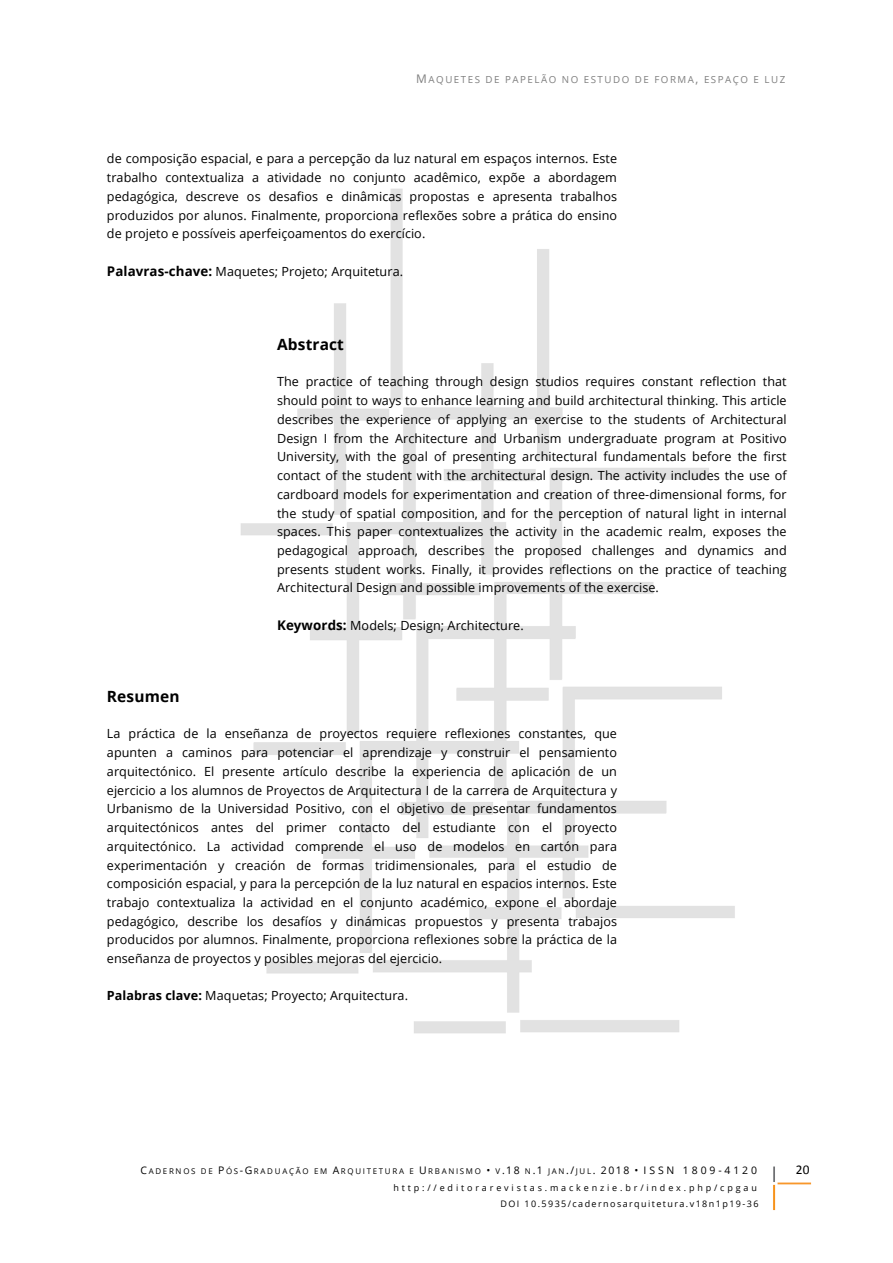
<style>
.page{position:relative;width:893px;height:1263px;background:#fff}
.page>*{position:absolute;margin:0;border:0;box-sizing:border-box;transform-origin:0 0}
.t1{font:700 15.45px "Open Sans";letter-spacing:.01em;color:#000}
.t2{font:13.35px "Calibri";color:#000}
.t3{font:12.6px/18.8px "Open Sans";letter-spacing:.005em;color:#000;text-align:justify}
.t4{font:9.75px "Open Sans";letter-spacing:.155em;color:#7f7f7f}
.t5{font:9px/16.5px "Open Sans";letter-spacing:.315em;color:#000;text-align:right}
.t6{font:7.95px "Open Sans";letter-spacing:.215em;color:#000}
.s1{font-size:11.85px}
.s2{font-weight:700;font-size:13.35px}
.s3{font-weight:700}
.s4{font-size:10.5px}
</style>
<div class="page">
<img style="left:773px;top:1166px;width:39px;height:44px">
<img style="left:240px;top:188px;width:495px;height:846px">
<p class="t4" style="left:416px;top:73px;width:370px"><span class="s1">M</span>AQUETES DE PAPELÃO NO ESTUDO DE FORMA<span class="s1">,</span> ESPAÇO E LUZ</p>
<p class="t3" style="left:107px;top:149px;width:512px">de composição espacial, e para a percepção da luz natural em espaços internos. Este trabalho contextualiza a atividade no conjunto acadêmico, expõe a abordagem pedagógica, descreve os desafios e dinâmicas propostas e apresenta trabalhos produzidos por alunos. Finalmente, proporciona reflexões sobre a prática do ensino de projeto e possíveis aperfeiçoamentos do exercício.</p>
<p class="t3" style="left:107px;top:261px;width:298px"><span class="s2">Palavras-chave:</span> Maquetes; Projeto; Arquitetura.</p>
<p class="t1" style="left:277px;top:333px;width:68px">Abstract</p>
<p class="t3" style="left:277px;top:372px;width:511px">The practice of teaching through design studios requires constant reflection that should point to ways to enhance learning and build architectural thinking. This article describes the experience of applying an exercise to the students of Architectural Design I from the Architecture and Urbanism undergraduate program at Positivo University, with the goal of presenting architectural fundamentals before the first contact of the student with the architectural design. The activity includes the use of cardboard models for experimentation and creation of three-dimensional forms, for the study of spatial composition, and for the perception of natural light in internal spaces. This paper contextualizes the activity in the academic realm, exposes the pedagogical approach, describes the proposed challenges and dynamics and presents student works. Finally, it provides reflections on the practice of teaching Architectural Design and possible improvements of the exercise.</p>
<p class="t3" style="left:277px;top:616px;width:248px"><span class="s2">Keywords:</span> Models; Design; Architecture.</p>
<p class="t1" style="left:107px;top:685px;width:74px">Resumen</p>
<p class="t3" style="left:107px;top:724px;width:512px">La práctica de la enseñanza de proyectos requiere reflexiones constantes, que apunten a caminos para potenciar el aprendizaje y construir el pensamiento arquitectónico. El presente artículo describe la experiencia de aplicación de un ejercicio a los alumnos de Proyectos de Arquitectura I de la carrera de Arquitectura y Urbanismo de la Universidad Positivo, con el objetivo de presentar fundamentos arquitectónicos antes del primer contacto del estudiante con el proyecto arquitectónico. La actividad comprende el uso de modelos en cartón para experimentación y creación de formas tridimensionales, para el estudio de composición espacial, y para la percepción de la luz natural en espacios internos. Este trabajo contextualiza la actividad en el conjunto académico, expone el abordaje pedagógico, describe los desafíos y dinámicas propuestos y presenta trabajos producidos por alumnos. Finalmente, proporciona reflexiones sobre la práctica de la enseñanza de proyectos y posibles mejoras del ejercicio.</p>
<p class="t3" style="left:107px;top:985px;width:303px"><span class="s3">Palabras clave:</span> Maquetas; Proyecto; Arquitectura.</p>
<p class="t6" style="left:141px;top:1166px;width:618px"><span class="s4">C</span>ADERNOS DE <span class="s4">P</span>ÓS<span class="s4">-G</span>RADUAÇÃO EM <span class="s4">A</span>RQUITETURA E <span class="s4">U</span>RBANISMO <span class="s4">•</span> V<span class="s4">.18</span> N<span class="s4">.1</span> JAN<span class="s4">./</span>JUL<span class="s4">. 2018 • ISSN 1809-4120</span></p>
<p class="t5" style="left:393px;top:1179px;width:367px">http://editorarevistas.mackenzie.br/index.php/cpgau<br>DOI 10.5935/cadernosarquitetura.v18n1p19-36</p>
<p class="t2" style="left:796px;top:1161px;width:15px">20</p>
</div>
